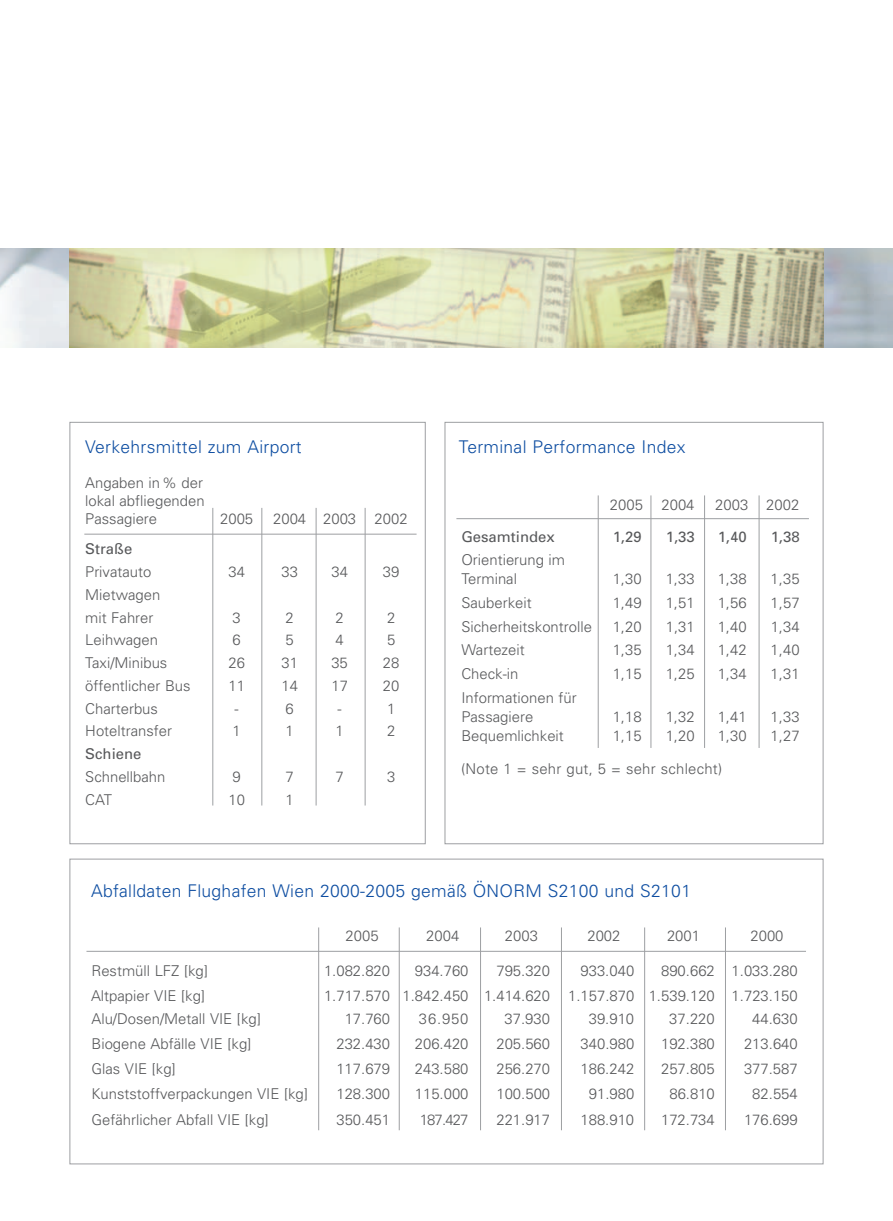
<style>
.page{position:relative;width:893px;height:1221px;background:#fff}
.page>*{position:absolute;margin:0;border:0;box-sizing:border-box;transform-origin:0 0}
.t1{font:300 17.5px "Univers";letter-spacing:.015em;color:#0d4da1}
.t2{font:300 14.88px/17.8px "Univers";color:#57585a}
.t3{font:14.88px "Univers";color:#57585a}
</style>
<div class="page">
<img style="left:0;top:248px;width:893px;height:99px">
<img style="left:69px;top:248px;width:754px;height:99px">
<div style="left:69px;top:422px;width:357px;height:422px;border:1px solid #9d9fa2"></div>
<hr style="left:84px;top:533px;width:333px;height:1px;background:#9d9fa2">
<hr style="left:316px;top:508px;width:1px;height:297px;background:#9d9fa2">
<hr style="left:365px;top:508px;width:1px;height:297px;background:#9d9fa2">
<hr style="left:261px;top:508px;width:1px;height:297px;background:#9d9fa2">
<hr style="left:212px;top:508px;width:1px;height:297px;background:#9d9fa2">
<hr style="left:86px;top:950px;width:720px;height:1px;background:#9d9fa2">
<hr style="left:318px;top:927px;width:1px;height:203px;background:#9d9fa2">
<hr style="left:399px;top:927px;width:1px;height:203px;background:#9d9fa2">
<hr style="left:480px;top:927px;width:1px;height:203px;background:#9d9fa2">
<hr style="left:561px;top:927px;width:1px;height:203px;background:#9d9fa2">
<hr style="left:725px;top:927px;width:1px;height:203px;background:#9d9fa2">
<hr style="left:644px;top:927px;width:1px;height:203px;background:#9d9fa2">
<hr style="left:456px;top:518px;width:353px;height:1px;background:#9d9fa2">
<hr style="left:598px;top:495px;width:1px;height:253px;background:#9d9fa2">
<hr style="left:650px;top:495px;width:1px;height:253px;background:#9d9fa2">
<hr style="left:704px;top:495px;width:1px;height:253px;background:#9d9fa2">
<hr style="left:759px;top:495px;width:1px;height:253px;background:#9d9fa2">
<p class="t1" style="left:85px;top:440px;width:218px">Verkehrsmittel zum Airport</p>
<p class="t2" style="left:85px;top:475px;width:121px;text-align:justify">Angaben in % der lokal abfliegenden Passagiere</p>
<p class="t2" style="left:220px;top:511px;width:35px">2005</p>
<p class="t2" style="left:273px;top:511px;width:136px">2004 2003 2002</p>
<p class="t3" style="left:85px;top:543px;width:49px">Straße</p>
<p class="t2" style="left:85px;top:564px;width:68px">Privatauto</p>
<p class="t2" style="left:228px;top:564px;width:18px">34</p>
<p class="t2" style="left:281px;top:564px;width:18px">33</p>
<p class="t2" style="left:331px;top:564px;width:18px">34</p>
<p class="t2" style="left:383px;top:564px;width:18px">39</p>
<p class="t2" style="left:85px;top:584px;width:77px;line-height:22.8px">Mietwagen mit Fahrer</p>
<p class="t2" style="left:233px;top:609px;width:10px">3</p>
<p class="t2" style="left:286px;top:609px;width:10px">2</p>
<p class="t2" style="left:335px;top:609px;width:10px">2</p>
<p class="t2" style="left:387px;top:609px;width:10px">2</p>
<p class="t2" style="left:85px;top:632px;width:74px">Leihwagen</p>
<p class="t2" style="left:233px;top:632px;width:10px">6</p>
<p class="t2" style="left:286px;top:632px;width:10px">5</p>
<p class="t2" style="left:335px;top:632px;width:10px">4</p>
<p class="t2" style="left:387px;top:632px;width:10px">5</p>
<p class="t2" style="left:85px;top:655px;width:84px">Taxi/Minibus</p>
<p class="t2" style="left:228px;top:655px;width:18px">26</p>
<p class="t2" style="left:281px;top:655px;width:18px">31</p>
<p class="t2" style="left:331px;top:655px;width:18px">35</p>
<p class="t2" style="left:383px;top:655px;width:18px">28</p>
<p class="t2" style="left:85px;top:678px;width:107px">öffentlicher Bus</p>
<p class="t2" style="left:228px;top:678px;width:18px">11</p>
<p class="t2" style="left:281px;top:678px;width:18px">14</p>
<p class="t2" style="left:331px;top:678px;width:18px">17</p>
<p class="t2" style="left:383px;top:678px;width:18px">20</p>
<p class="t2" style="left:85px;top:700px;width:74px">Charterbus</p>
<p class="t2" style="left:235px;top:700px;width:6px">-</p>
<p class="t2" style="left:286px;top:700px;width:10px">6</p>
<p class="t2" style="left:338px;top:700px;width:6px">-</p>
<p class="t2" style="left:387px;top:700px;width:10px">1</p>
<p class="t2" style="left:85px;top:723px;width:88px">Hoteltransfer</p>
<p class="t2" style="left:233px;top:723px;width:10px">1</p>
<p class="t2" style="left:286px;top:723px;width:10px">1</p>
<p class="t2" style="left:336px;top:723px;width:10px">1</p>
<p class="t2" style="left:387px;top:723px;width:10px">2</p>
<p class="t3" style="left:85px;top:748px;width:58px">Schiene</p>
<p class="t2" style="left:85px;top:769px;width:82px">Schnellbahn</p>
<p class="t2" style="left:233px;top:769px;width:10px">9</p>
<p class="t2" style="left:286px;top:769px;width:10px">7</p>
<p class="t2" style="left:335px;top:769px;width:10px">7</p>
<p class="t2" style="left:387px;top:769px;width:10px">3</p>
<p class="t2" style="left:85px;top:791px;width:28px">CAT</p>
<p class="t2" style="left:228px;top:791px;width:18px">10</p>
<p class="t2" style="left:286px;top:791px;width:10px">1</p>
<p class="t1" style="left:459px;top:440px;width:228px">Terminal Performance Index</p>
<p class="t2" style="left:610px;top:497px;width:86px">2005 2004</p>
<p class="t2" style="left:715px;top:497px;width:86px">2003 2002</p>
<p class="t3" style="left:461px;top:531px;width:95px">Gesamtindex</p>
<p class="t3" style="left:613px;top:531px;width:30px">1,29</p>
<p class="t3" style="left:666px;top:531px;width:30px">1,33</p>
<p class="t3" style="left:718px;top:531px;width:30px">1,40</p>
<p class="t3" style="left:771px;top:531px;width:30px">1,38</p>
<p class="t2" style="left:461px;top:552px;width:105px;line-height:18.9px">Orientierung im<br>Terminal</p>
<p class="t2" style="left:613px;top:571px;width:30px">1,30</p>
<p class="t2" style="left:666px;top:571px;width:30px">1,33</p>
<p class="t2" style="left:718px;top:571px;width:30px">1,38</p>
<p class="t2" style="left:771px;top:571px;width:30px">1,35</p>
<p class="t2" style="left:461px;top:595px;width:72px">Sauberkeit</p>
<p class="t2" style="left:613px;top:595px;width:30px">1,49</p>
<p class="t2" style="left:666px;top:595px;width:30px">1,51</p>
<p class="t2" style="left:718px;top:595px;width:30px">1,56</p>
<p class="t2" style="left:771px;top:595px;width:30px">1,57</p>
<p class="t2" style="left:461px;top:619px;width:132px">Sicherheitskontrolle</p>
<p class="t2" style="left:613px;top:619px;width:30px">1,20</p>
<p class="t2" style="left:666px;top:619px;width:30px">1,31</p>
<p class="t2" style="left:718px;top:619px;width:30px">1,40</p>
<p class="t2" style="left:771px;top:619px;width:30px">1,34</p>
<p class="t2" style="left:461px;top:642px;width:65px">Wartezeit</p>
<p class="t2" style="left:613px;top:642px;width:30px">1,35</p>
<p class="t2" style="left:666px;top:642px;width:30px">1,34</p>
<p class="t2" style="left:718px;top:642px;width:30px">1,42</p>
<p class="t2" style="left:771px;top:642px;width:30px">1,40</p>
<p class="t2" style="left:461px;top:666px;width:59px">Check-in</p>
<p class="t2" style="left:613px;top:666px;width:30px">1,15</p>
<p class="t2" style="left:666px;top:666px;width:30px">1,25</p>
<p class="t2" style="left:718px;top:666px;width:30px">1,34</p>
<p class="t2" style="left:771px;top:666px;width:30px">1,31</p>
<p class="t2" style="left:461px;top:689px;width:117px;line-height:18.9px">Informationen für<br>Passagiere</p>
<p class="t2" style="left:613px;top:709px;width:30px">1,18</p>
<p class="t2" style="left:666px;top:709px;width:30px">1,32</p>
<p class="t2" style="left:718px;top:709px;width:30px">1,41</p>
<p class="t2" style="left:771px;top:709px;width:30px">1,33</p>
<p class="t2" style="left:461px;top:728px;width:104px">Bequemlichkeit</p>
<p class="t2" style="left:613px;top:728px;width:30px">1,15</p>
<p class="t2" style="left:666px;top:728px;width:30px">1,20</p>
<p class="t2" style="left:718px;top:728px;width:30px">1,30</p>
<p class="t2" style="left:771px;top:728px;width:30px">1,27</p>
<p class="t2" style="left:461px;top:761px;width:263px">(Note 1 = sehr gut, 5 = sehr schlecht)</p>
<p class="t1" style="left:91px;top:884px;width:601px">Abfalldaten Flughafen Wien 2000-2005 gemäß ÖNORM S2100 und S2101</p>
<p class="t2" style="left:346px;top:928px;width:35px">2005</p>
<p class="t2" style="left:426px;top:928px;width:35px">2004</p>
<p class="t2" style="left:505px;top:928px;width:35px">2003</p>
<p class="t2" style="left:587px;top:928px;width:35px">2002</p>
<p class="t2" style="left:667px;top:928px;width:35px">2001</p>
<p class="t2" style="left:750px;top:928px;width:35px">2000</p>
<p class="t2" style="left:91px;top:962px;width:118px">Restmüll LFZ [kg]</p>
<p class="t2" style="left:324px;top:962px;width:68px">1.082.820</p>
<p class="t2" style="left:415px;top:962px;width:55px">934.760</p>
<p class="t2" style="left:496px;top:962px;width:55px">795.320</p>
<p class="t2" style="left:580px;top:962px;width:55px">933.040</p>
<p class="t2" style="left:661px;top:962px;width:138px">890.662 1.033.280</p>
<p class="t2" style="left:91px;top:988px;width:116px">Altpapier VIE [kg]</p>
<p class="t2" style="left:324px;top:988px;width:475px">1.717.570 1.842.450 1.414.620 1.157.870 1.539.120 1.723.150</p>
<p class="t2" style="left:91px;top:1010px;width:171px">Alu/Dosen/Metall VIE [kg]</p>
<p class="t2" style="left:345px;top:1010px;width:47px">17.760</p>
<p class="t2" style="left:419px;top:1010px;width:51px">36.950</p>
<p class="t2" style="left:505px;top:1010px;width:47px">37.930</p>
<p class="t2" style="left:589px;top:1010px;width:47px">39.910</p>
<p class="t2" style="left:669px;top:1010px;width:47px">37.220</p>
<p class="t2" style="left:752px;top:1010px;width:47px">44.630</p>
<p class="t2" style="left:91px;top:1035px;width:161px">Biogene Abfälle VIE [kg]</p>
<p class="t2" style="left:336px;top:1035px;width:55px">232.430</p>
<p class="t2" style="left:415px;top:1035px;width:55px">206.420</p>
<p class="t2" style="left:496px;top:1035px;width:55px">205.560</p>
<p class="t2" style="left:580px;top:1035px;width:55px">340.980</p>
<p class="t2" style="left:661px;top:1035px;width:55px">192.380</p>
<p class="t2" style="left:744px;top:1035px;width:55px">213.640</p>
<p class="t2" style="left:91px;top:1061px;width:86px">Glas VIE [kg]</p>
<p class="t2" style="left:336px;top:1061px;width:55px">117.679</p>
<p class="t2" style="left:415px;top:1061px;width:55px">243.580</p>
<p class="t2" style="left:496px;top:1061px;width:55px">256.270</p>
<p class="t2" style="left:580px;top:1061px;width:55px">186.242</p>
<p class="t2" style="left:661px;top:1061px;width:55px">257.805</p>
<p class="t2" style="left:744px;top:1061px;width:55px">377.587</p>
<p class="t2" style="left:91px;top:1086px;width:218px">Kunststoffverpackungen VIE [kg]</p>
<p class="t2" style="left:336px;top:1086px;width:55px">128.300</p>
<p class="t2" style="left:415px;top:1086px;width:55px">115.000</p>
<p class="t2" style="left:496px;top:1086px;width:55px">100.500</p>
<p class="t2" style="left:589px;top:1086px;width:47px">91.980</p>
<p class="t2" style="left:669px;top:1086px;width:47px">86.810</p>
<p class="t2" style="left:752px;top:1086px;width:47px">82.554</p>
<p class="t2" style="left:91px;top:1111px;width:179px">Gefährlicher Abfall VIE [kg]</p>
<p class="t2" style="left:336px;top:1111px;width:55px">350.451</p>
<p class="t2" style="left:420px;top:1111px;width:50px">187.427</p>
<p class="t2" style="left:496px;top:1111px;width:55px">221.917</p>
<p class="t2" style="left:580px;top:1111px;width:55px">188.910</p>
<p class="t2" style="left:661px;top:1111px;width:55px">172.734</p>
<p class="t2" style="left:744px;top:1111px;width:55px">176.699</p>
</div>
